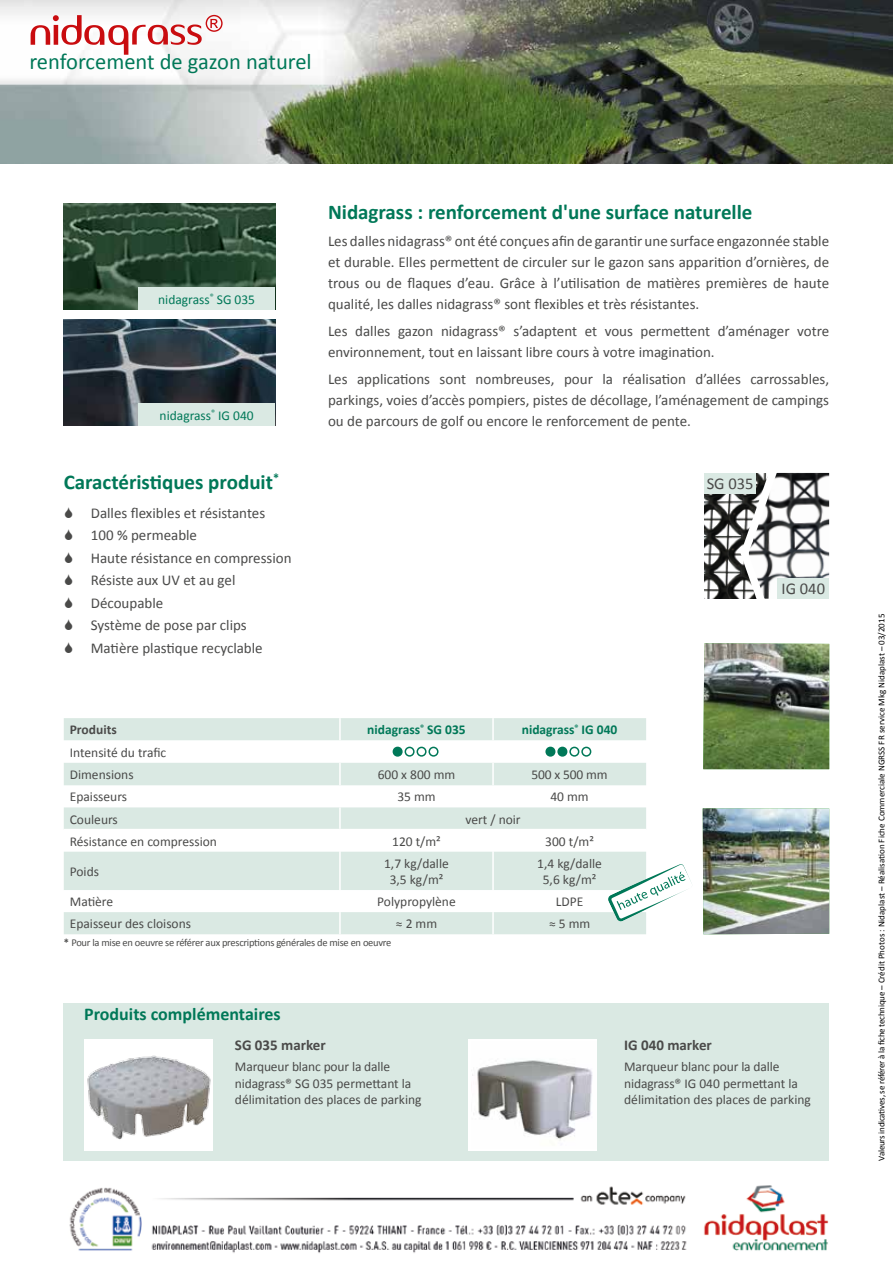
<style>
.page{position:relative;width:893px;height:1263px;background:#fff}
.page>*{position:absolute;margin:0;border:0;box-sizing:border-box;transform-origin:0 0}
.t1{font:22.5px "Calibri";color:#007858}
.t2{font:700 21px "Calibri";color:#007858}
.t3{font:700 18px "Calibri";color:#007858}
.t4{font:16.5px "Calibri";color:#4a4a49}
.t5{font:15px/21px "Calibri";color:#4a4a49;text-align:justify}
.t6{font:700 15px "Calibri";color:#4a4a49}
.t7{font:13.5px/16.5px "Calibri";color:#4a4a49}
.t8{font:13.5px "Calibri";color:#007858}
.t9{font:700 13.5px "Calibri";color:#007858}
.t10{font:700 13.5px "Calibri";color:#4a4a49}
.t11{font:10.5px "Calibri";letter-spacing:-.025em;color:#4a4a49}
.t12{font:9px "Calibri";color:#000}
.s1{font-weight:700}
</style>
<div class="page">
<img style="left:64px;top:319px;width:211px;height:107px">
<div style="left:138px;top:404px;width:137px;height:22px;background:#dae9e3"></div>
<img style="left:64px;top:203px;width:211px;height:107px">
<div style="left:138px;top:287px;width:137px;height:23px;background:#dae9e3"></div>
<img style="left:703px;top:643px;width:126px;height:126px">
<img style="left:703px;top:808px;width:126px;height:126px">
<div style="left:64px;top:1003px;width:765px;height:157px;background:#dae9e3"></div>
<img style="left:84px;top:1039px;width:129px;height:112px">
<div style="left:468px;top:1039px;width:129px;height:112px;background:#fff"></div>
<img style="left:472px;top:1060px;width:121px;height:80px">
<img style="left:704px;top:494px;width:33px;height:105px">
<svg style="left:737px;top:472px;width:93px;height:127px"></svg>
<div style="left:704px;top:473px;width:52px;height:21px;background:#dae9e3"></div>
<div style="left:777px;top:578px;width:52px;height:21px;background:#dae9e3"></div>
<img style="left:0;top:0;width:893px;height:164px">
<img style="left:69px;top:1185px;width:759px;height:68px">
<svg style="left:64px;top:718px;width:582px;height:216px;fill:#dae9e3"></svg>
<hr style="left:339px;top:807px;width:2px;height:22px;background:#fff">
<hr style="left:64px;top:829px;width:276px;height:1px;background:#fff">
<hr style="left:340px;top:829px;width:153px;height:1px;background:#fff">
<hr style="left:339px;top:830px;width:2px;height:22px;background:#fff">
<hr style="left:493px;top:829px;width:153px;height:1px;background:#fff">
<hr style="left:492px;top:830px;width:2px;height:22px;background:#fff">
<hr style="left:339px;top:852px;width:2px;height:38px;background:#fff">
<hr style="left:492px;top:852px;width:2px;height:38px;background:#fff">
<hr style="left:339px;top:890px;width:2px;height:22px;background:#fff">
<hr style="left:492px;top:890px;width:2px;height:22px;background:#fff">
<hr style="left:339px;top:912px;width:2px;height:22px;background:#fff">
<hr style="left:492px;top:912px;width:2px;height:22px;background:#fff">
<hr style="left:339px;top:763px;width:2px;height:22px;background:#fff">
<hr style="left:492px;top:763px;width:2px;height:22px;background:#fff">
<hr style="left:339px;top:718px;width:2px;height:22px;background:#fff">
<hr style="left:492px;top:718px;width:2px;height:22px;background:#fff">
<div style="left:393px;top:747px;width:9px;height:9px;background:#007858;border-radius:50%"></div>
<div style="left:393px;top:747px;width:10px;height:10px;border:2px solid #007858;border-radius:50%"></div>
<div style="left:405px;top:747px;width:10px;height:10px;border:2px solid #007858;border-radius:50%"></div>
<div style="left:417px;top:747px;width:10px;height:10px;border:2px solid #007858;border-radius:50%"></div>
<div style="left:428px;top:747px;width:10px;height:10px;border:2px solid #007858;border-radius:50%"></div>
<div style="left:546px;top:747px;width:9px;height:9px;background:#007858;border-radius:50%"></div>
<div style="left:545px;top:747px;width:10px;height:10px;border:2px solid #007858;border-radius:50%"></div>
<div style="left:558px;top:747px;width:9px;height:9px;background:#007858;border-radius:50%"></div>
<div style="left:557px;top:747px;width:10px;height:10px;border:2px solid #007858;border-radius:50%"></div>
<div style="left:569px;top:747px;width:10px;height:10px;border:2px solid #007858;border-radius:50%"></div>
<div style="left:581px;top:747px;width:10px;height:10px;border:2px solid #007858;border-radius:50%"></div>
<svg style="left:607px;top:864px;width:85px;height:58px"></svg>
<svg style="left:31px;top:15px;width:192px;height:40px"></svg>
<h1 class="t1" style="left:29px;top:48px;width:284px">renforcement de gazon naturel</h1>
<p class="t8" style="left:158px;top:291px;width:98px">nidagrass<sup>®</sup> SG 035</p>
<p class="t8" style="left:160px;top:407px;width:96px">nidagrass<sup>®</sup> IG 040</p>
<h2 class="t2" style="left:64px;top:469px;width:217px">Caractéristiques produit<sup>*</sup></h2>
<p class="t5" style="left:91px;top:502px;width:202px;line-height:22.5px;text-align:left">Dalles flexibles et résistantes<br>100 % permeable<br>Haute résistance en compression<br>Résiste aux UV et au gel<br>Découpable<br>Système de pose par clips<br>Matière plastique recyclable</p>
<h2 class="t2" style="left:328px;top:198px;width:426px">Nidagrass : renforcement d'une surface naturelle</h2>
<p class="t5" style="left:328px;top:230px;width:503px">Les dalles nidagrass® ont été conçues afin de garantir une surface engazonnée stable et durable. Elles permettent de circuler sur le gazon sans apparition d’ornières, de trous ou de flaques d’eau. Grâce à l’utilisation de matières premières de haute qualité, les dalles nidagrass® sont flexibles et très résistantes.</p>
<p class="t5" style="left:328px;top:320px;width:503px">Les dalles gazon nidagrass® s’adaptent et vous permettent d’aménager votre environnement, tout en laissant libre cours à votre imagination.</p>
<p class="t5" style="left:328px;top:368px;width:503px">Les applications sont nombreuses, pour la réalisation d’allées carrossables, parkings, voies d’accès pompiers, pistes de décollage, l’aménagement de campings ou de parcours de golf ou encore le renforcement de pente.</p>
<p class="t4" style="left:707px;top:473px;width:48px">SG 035</p>
<p class="t4" style="left:782px;top:578px;width:45px">IG 040</p>
<p class="t10" style="left:70px;top:721px;width:48px">Produits</p>
<p class="t9" style="left:367px;top:721px;width:100px">nidagrass<sup>®</sup> SG 035</p>
<p class="t9" style="left:522px;top:721px;width:97px">nidagrass<sup>®</sup> IG 040</p>
<p class="t7" style="left:70px;top:741px;width:98px;line-height:22.5px">Intensité du trafic<br>Dimensions</p>
<p class="t7" style="left:378px;top:766px;width:79px">600 x 800 mm</p>
<p class="t7" style="left:531px;top:766px;width:78px">500 x 500 mm</p>
<p class="t7" style="left:70px;top:789px;width:59px">Epaisseurs</p>
<p class="t7" style="left:397px;top:789px;width:40px">35 mm</p>
<p class="t7" style="left:550px;top:789px;width:40px">40 mm</p>
<p class="t7" style="left:70px;top:811px;width:50px">Couleurs</p>
<p class="t7" style="left:465px;top:811px;width:57px">vert / noir</p>
<p class="t7" style="left:70px;top:833px;width:149px">Résistance en compression</p>
<p class="t7" style="left:392px;top:833px;width:50px">120 t/m²</p>
<p class="t7" style="left:545px;top:833px;width:50px">300 t/m²</p>
<p class="t7" style="left:70px;top:863px;width:31px">Poids</p>
<p class="t7" style="left:384px;top:855px;width:66px;text-align:center">1,7 kg/dalle<br>3,5 kg/m²</p>
<p class="t7" style="left:537px;top:855px;width:66px;text-align:center">1,4 kg/dalle<br>5,6 kg/m²</p>
<p class="t7" style="left:70px;top:893px;width:45px">Matière</p>
<p class="t7" style="left:377px;top:893px;width:80px">Polypropylène</p>
<p class="t7" style="left:556px;top:893px;width:29px">LDPE</p>
<p class="t7" style="left:70px;top:915px;width:123px">Epaisseur des cloisons</p>
<p class="t7" style="left:396px;top:915px;width:43px">≈ 2 mm</p>
<p class="t7" style="left:549px;top:915px;width:43px">≈ 5 mm</p>
<p class="t11" style="left:64px;top:936px;width:329px"><span class="s1">*</span> Pour la mise en oeuvre se référer aux prescriptions générales de mise en oeuvre</p>
<p class="t3" style="left:84px;top:1003px;width:198px">Produits complémentaires</p>
<p class="t6" style="left:235px;top:1035px;width:92px">SG 035 marker</p>
<p class="t7" style="left:235px;top:1058px;width:188px">Marqueur blanc pour la dalle nidagrass® SG 035 permettant la délimitation des places de parking</p>
<p class="t6" style="left:624px;top:1035px;width:89px">IG 040 marker</p>
<p class="t7" style="left:624px;top:1058px;width:188px">Marqueur blanc pour la dalle nidagrass® IG 040 permettant la délimitation des places de parking</p>
<p class="t12" style="left:876px;top:1160px;width:548px;rotate:-90deg">Valeurs indicatives, se référer à la fiche technique – Crédit Photos : Nidaplast – Réalisation Fiche Commerciale NGRSS FR service Mkg Nidaplast – 03/2015</p>
</div>
